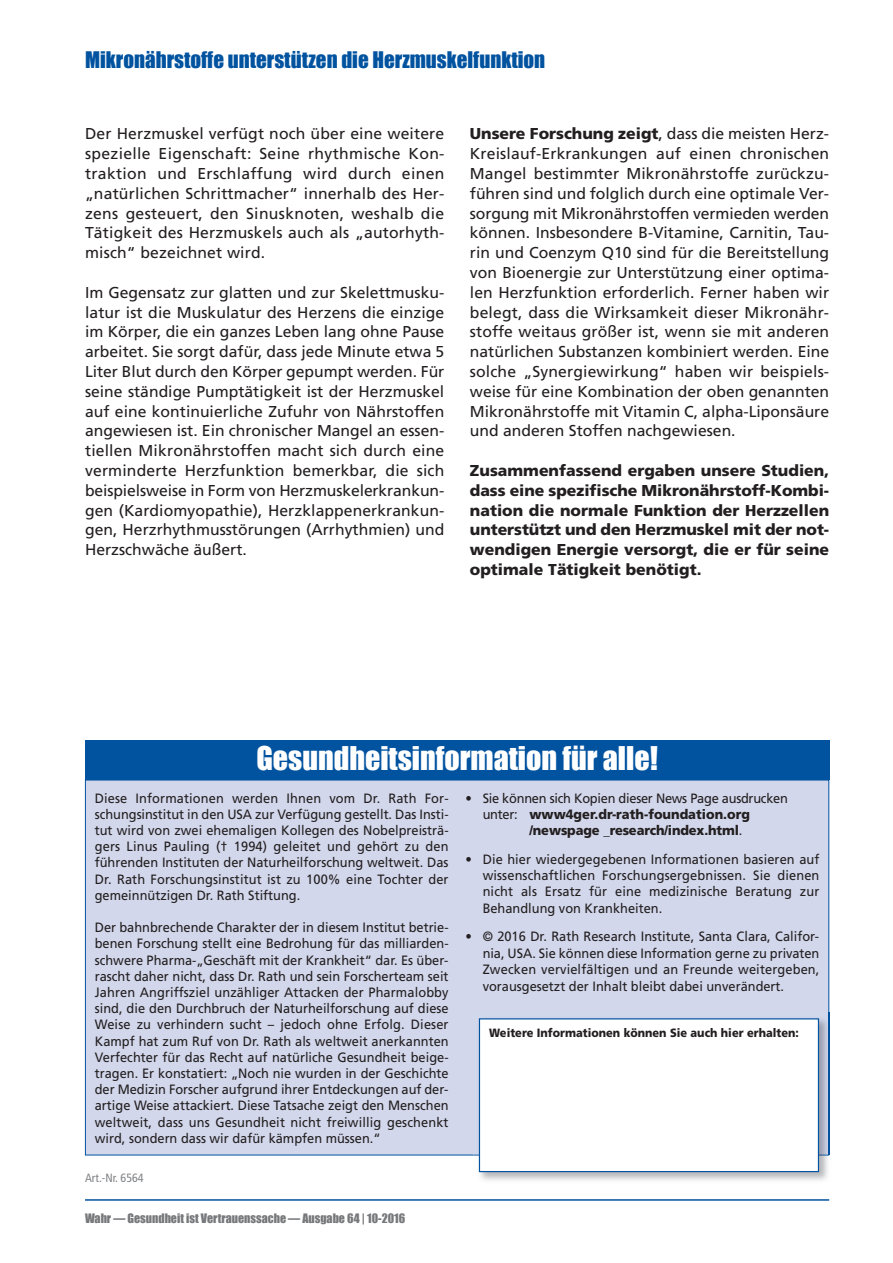
<style>
.page{position:relative;width:893px;height:1263px;background:#fff}
.page>*{position:absolute;margin:0;border:0;box-sizing:border-box;transform-origin:0 0}
.t1{font:30px "Impact";color:#fff}
.t2{font:21px "Impact";color:#0153a0}
.t3{font:15.75px/19.8px "Frutiger LT";color:#231f20;text-align:justify}
.t4{font:900 15.75px/19.8px "Frutiger LT";color:#231f20;text-align:justify}
.t5{font:13.5px/16.2px "Frutiger LT";color:#231f20;text-align:justify;scale:.95 1}
.t6{font:900 13.5px "Frutiger LT";letter-spacing:-.005em;color:#231f20;scale:.95 1}
.t7{font:13.5px "Frutiger LT";letter-spacing:-.02em;color:#231f20;scale:.95 1}
.t8{font:12px "Impact";color:#76787b}
.t9{font:900 12px "Frutiger LT";color:#231f20;scale:.92 1}
.t10{font:condensed 12px "Frutiger LT";color:#808285}
.s1{font-weight:900}
.s2{font-weight:400}
</style>
<div class="page">
<hr style="left:85px;top:1199px;width:744px;height:2px;background:#0153a0">
<div style="left:86px;top:780px;width:742px;height:375px;background:#d2d7eb"></div>
<div style="left:85px;top:740px;width:744px;height:40px;background:#0153a0"></div>
<img style="left:473px;top:1012px;width:357px;height:169px">
<img style="left:473px;top:1155px;width:356px;height:1px">
<img style="left:828px;top:1012px;width:1px;height:143px">
<div style="left:480px;top:1019px;width:338px;height:152px;background:#fff"></div>
<div style="left:479px;top:1018px;width:340px;height:154px;border:1px solid #0153a0"></div>
<h2 class="t2" style="left:85px;top:46px;width:462px">Mikronährstoffe unterstützen die Herzmuskelfunktion</h2>
<p class="t3" style="left:85px;top:125px;width:361px">Der Herzmuskel verfügt noch über eine weitere spezielle Eigenschaft: Seine rhythmische Kon&shy;traktion und Erschlaffung wird durch einen „natürlichen Schrittmacher“ innerhalb des Her&shy;zens gesteuert, den Sinusknoten, weshalb die Tätigkeit des Herzmuskels auch als „autorhyth&shy;misch“ bezeichnet wird.</p>
<p class="t3" style="left:85px;top:284px;width:361px">Im Gegensatz zur glatten und zur Skelettmusku&shy;latur ist die Muskulatur des Herzens die einzige im Körper, die ein ganzes Leben lang ohne Pause arbeitet. Sie sorgt dafür, dass jede Minute etwa 5<br>Liter Blut durch den Körper gepumpt werden. Für seine ständige Pumptätigkeit ist der Herzmuskel auf eine kontinuierliche Zufuhr von Nährstoffen angewiesen ist. Ein chronischer Mangel an essen&shy;tiellen Mikronährstoffen macht sich durch eine verminderte Herzfunktion bemerkbar, die sich beispielsweise in Form von Herzmuskelerkrankun&shy;gen (Kardiomyopathie), Herzklappenerkrankun&shy;gen, Herzrhythmusstörungen (Arrhythmien) und Herzschwäche äußert.</p>
<p class="t3" style="left:470px;top:125px;width:361px"><span class="s1">Unsere Forschung zeigt</span>, dass die meisten Herz-Kreislauf-Erkrankungen auf einen chronischen Mangel bestimmter Mikronährstoffe zurückzu&shy;führen sind und folglich durch eine optimale Ver&shy;sorgung mit Mikronährstoffen vermieden werden können. Insbesondere B-Vitamine, Carnitin, Tau&shy;rin und Coenzym Q10 sind für die Bereitstellung von Bioenergie zur Unterstützung einer optima&shy;len Herzfunktion erforderlich. Ferner haben wir belegt, dass die Wirksamkeit dieser Mikronähr&shy;stoffe weitaus größer ist, wenn sie mit anderen natürlichen Substanzen kombiniert werden. Eine solche „Synergiewirkung“ haben wir beispiels&shy;weise für eine Kombination der oben genannten Mikronährstoffe mit Vitamin C, alpha-Liponsäure und anderen Stoffen nachgewiesen.</p>
<p class="t4" style="left:470px;top:462px;width:361px">Zusammenfassend ergaben unsere Studien, dass eine spezifische Mikronährstoff-Kombi&shy;nation die normale Funktion der Herzzellen unterstützt und den Herzmuskel mit der not&shy;wendigen Energie versorgt, die er für seine optimale Tätigkeit benötigt.</p>
<h1 class="t1" style="left:256px;top:740px;width:403px">Gesundheitsinformation für alle!</h1>
<p class="t5" style="left:95px;top:791px;width:374px">Diese Informationen werden Ihnen vom Dr. Rath For&shy;schungsinstitut in den USA zur Verfügung gestellt. Das Insti&shy;tut wird von zwei ehemaligen Kollegen des Nobelpreisträ&shy;gers Linus Pauling († 1994) geleitet und gehört zu den führenden Instituten der Naturheilforschung weltweit. Das Dr. Rath Forschungsinstitut ist zu 100% eine Tochter der gemeinnützigen Dr. Rath Stiftung.</p>
<p class="t5" style="left:95px;top:920px;width:374px">Der bahnbrechende Charakter der in diesem Institut betrie&shy;benen Forschung stellt eine Bedrohung für das milliarden&shy;schwere Pharma-„Geschäft mit der Krankheit“ dar. Es über&shy;rascht daher nicht, dass Dr. Rath und sein Forscherteam seit Jahren Angriffsziel unzähliger Attacken der Pharmalobby sind, die den Durchbruch der Naturheilforschung auf diese Weise zu verhindern sucht – jedoch ohne Erfolg. Dieser Kampf hat zum Ruf von Dr. Rath als weltweit anerkannten Verfechter für das Recht auf natürliche Gesundheit beige&shy;tragen. Er konstatiert: „Noch nie wurden in der Geschichte der Medizin Forscher aufgrund ihrer Entdeckungen auf der&shy;artige Weise attackiert. Diese Tatsache zeigt den Menschen weltweit, dass uns Gesundheit nicht freiwillig geschenkt wird, sondern dass wir dafür kämpfen müssen.“</p>
<p class="t10" style="left:85px;top:1173px;width:60px">Art.-Nr. 6564</p>
<p class="t8" style="left:85px;top:1211px;width:322px">Wahr — Gesundheit ist Vertrauenssache — Ausgabe 64 | 10-2016</p>
<p class="t7" style="left:466px;top:792px;width:341px">• Sie können sich Kopien dieser News Page ausdrucken</p>
<p class="t6" style="left:483px;top:809px;width:283px"><span class="s2">unter:</span> www4ger.dr-rath-foundation.org</p>
<p class="t6" style="left:529px;top:825px;width:226px">/newspage _research/index.html<span class="s2">.</span></p>
<p class="t5" style="left:483px;top:852px;width:356px;text-indent:-17px">• Die hier wiedergegebenen Informationen basieren auf wissenschaftlichen Forschungsergebnissen. Sie dienen nicht als Ersatz für eine medizinische Beratung zur Behandlung von Krankheiten.</p>
<p class="t5" style="left:483px;top:930px;width:356px;text-indent:-17px">• © 2016 Dr. Rath Research Institute, Santa Clara, Califor&shy;nia, USA. Sie können diese Information gerne zu privaten Zwecken vervielfältigen und an Freunde weitergeben, vorausgesetzt der Inhalt bleibt dabei unverändert.</p>
<p class="t9" style="left:489px;top:1028px;width:338px">Weitere Informationen können Sie auch hier erhalten:</p>
</div>
